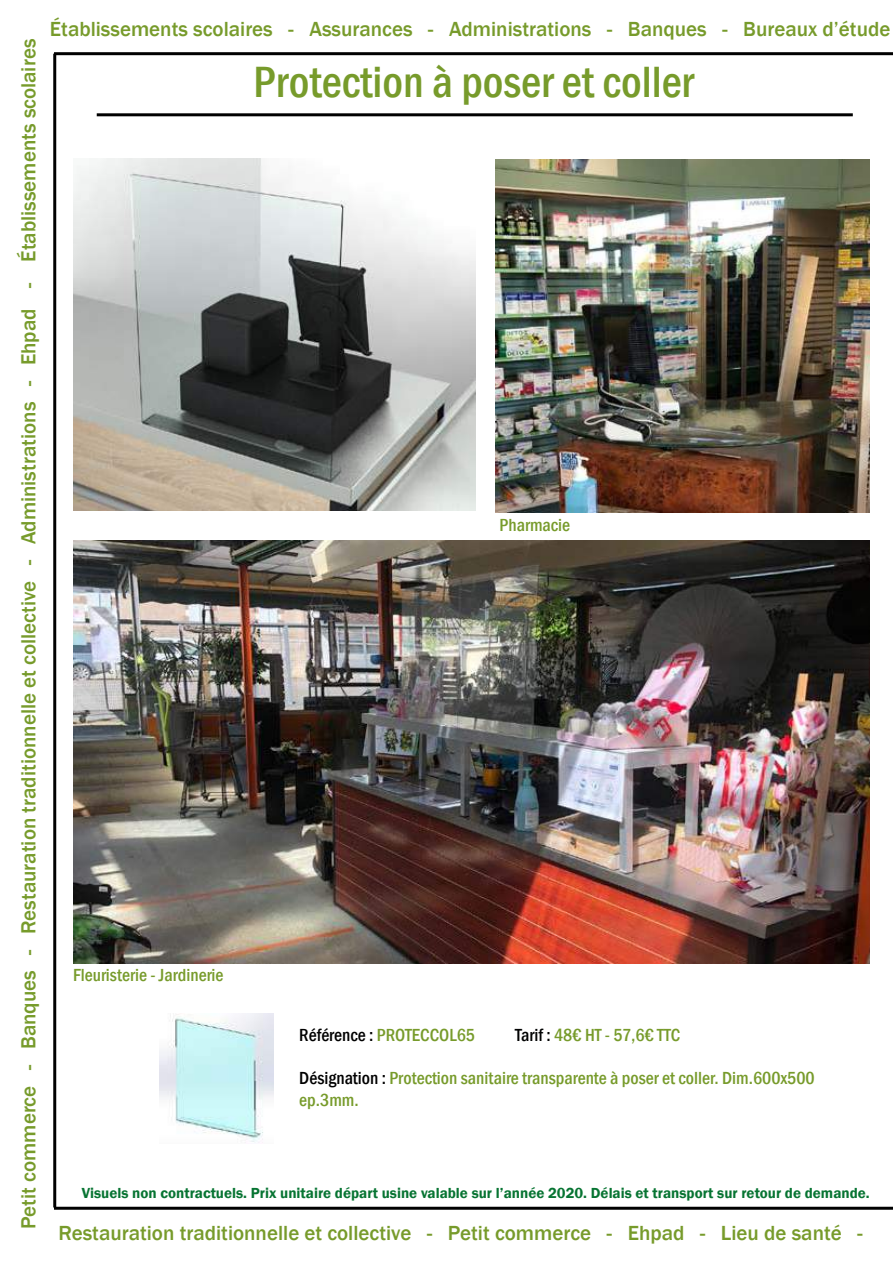
<style>
.page{position:relative;width:893px;height:1263px;background:#fff}
.page>*{position:absolute;margin:0;border:0;box-sizing:border-box;transform-origin:0 0}
.t1{font:500 condensed 45px "Franklin Gothic";color:#779b2b}
.t2{font:500 21px "Franklin Gothic";color:#779b2b}
.t3{font:500 condensed 18px/21.6px "Franklin Gothic";color:#779b2b}
.t4{font:600 15px "Franklin Gothic";color:#077432}
.s1{color:#000}
.s2{color:#010202}
</style>
<div class="page">
<hr style="left:54px;top:1207px;width:839px;height:3px;background:#000">
<hr style="left:54px;top:52px;width:839px;height:3px;background:#000">
<hr style="left:53px;top:54px;width:3px;height:1153px;background:#000">
<img style="left:160px;top:1014px;width:114px;height:129px">
<hr style="left:97px;top:113px;width:756px;height:3px;background:#000">
<img style="left:73px;top:158px;width:402px;height:353px">
<img style="left:495px;top:159px;width:375px;height:353px">
<img style="left:73px;top:540px;width:797px;height:423px">
<p class="t2" style="left:16px;top:1229px;width:1191px;rotate:-90deg">Petit commerce - Banques - Restauration traditionnelle et collective - Administrations - Ehpad - Établissements scolaires</p>
<p class="t2" style="left:50px;top:16px;width:842px">Établissements scolaires - Assurances - Administrations - Banques - Bureaux d’étude</p>
<h1 class="t1" style="left:254px;top:53px;width:442px">Protection à poser et coller</h1>
<p class="t3" style="left:500px;top:514px;width:72px">Pharmacie</p>
<p class="t3" style="left:73px;top:964px;width:152px">Fleuristerie - Jardinerie</p>
<p class="t3" style="left:299px;top:1024px;width:177px"><span class="s1">Référence :</span> PROTECCOL65</p>
<p class="t3" style="left:515px;top:1024px;width:167px"><span class="s2">Tarif :</span> 48€ HT - 57,6€ TTC</p>
<p class="t3" style="left:299px;top:1067px;width:517px"><span class="s1">Désignation :</span> Protection sanitaire transparente à poser et coller. Dim.600x500 ep.3mm.</p>
<p class="t4" style="left:82px;top:1183px;width:789px">Visuels non contractuels. Prix unitaire départ usine valable sur l’année 2020. Délais et transport sur retour de demande.</p>
<p class="t2" style="left:58px;top:1220px;width:806px">Restauration traditionnelle et collective - Petit commerce - Ehpad - Lieu de santé -</p>
</div>
